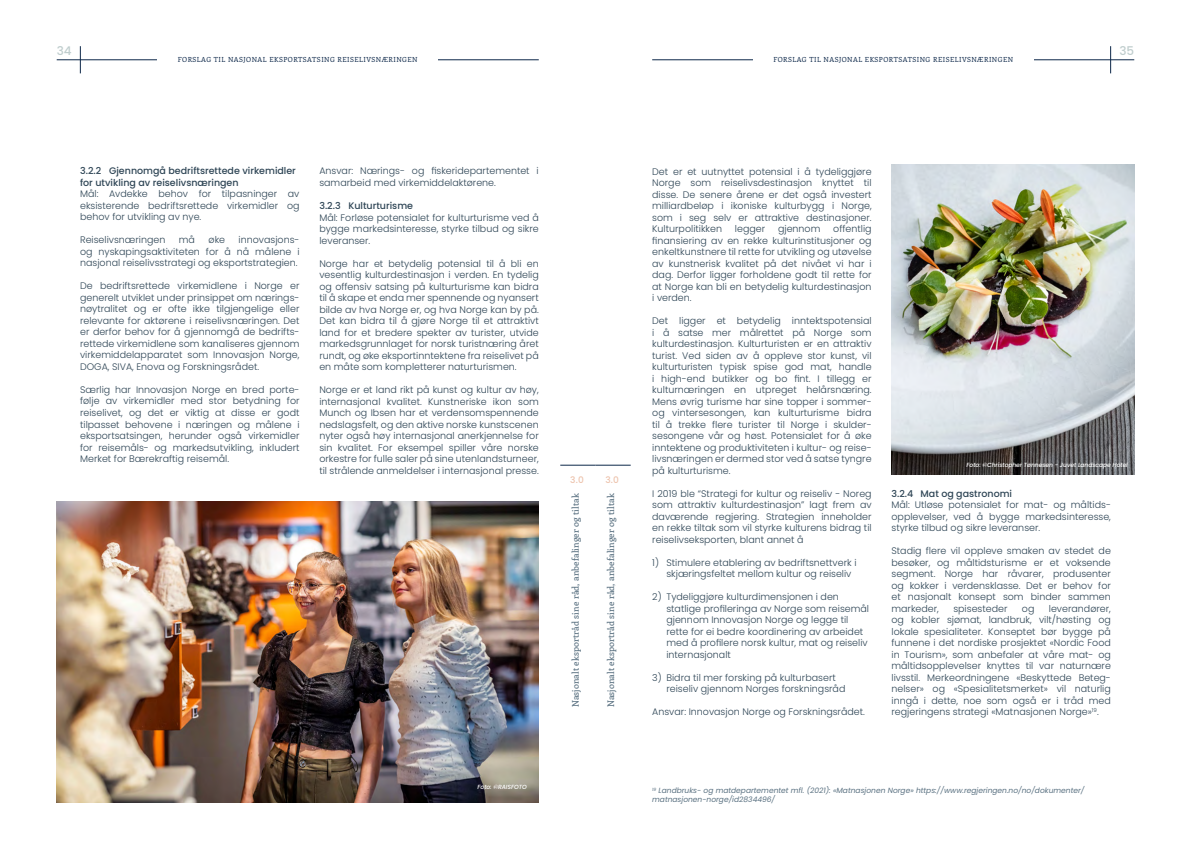
<style>
.page{position:relative;width:1191px;height:842px;background:#fff}
.page>*{position:absolute;margin:0;border:0;box-sizing:border-box;transform-origin:0 0}
.t1{font:500 12px "Poppins";color:#bfcdcd}
.t2{font:300 9.5px/11.5px "Poppins";color:#2e4555;text-align:justify}
.t3{font:500 9.5px/11.5px "Poppins";color:#2e4555}
.t4{font:500 9px "Enriqueta";letter-spacing:.01em;color:#5b7282}
.t5{font:500 9px "Poppins";color:#edc3ad}
.t6{font:italic 7.5px/9px "Poppins";color:#5b7282}
.t7{font:7px "Enriqueta";letter-spacing:.07em;color:#0c2749}
.t8{font:italic 500 6px "Poppins";letter-spacing:-.01em;color:#fff}
</style>
<div class="page">
<hr style="left:57px;top:60px;width:482px;height:1px;background:#0c2749">
<hr style="left:560px;top:465px;width:35px;height:1px;background:#0c2749">
<hr style="left:595px;top:465px;width:35px;height:1px;background:#0c2749">
<hr style="left:652px;top:60px;width:482px;height:1px;background:#0c2749">
<svg style="left:80px;top:46px;width:1px;height:27px"></svg>
<svg style="left:1110px;top:46px;width:1px;height:27px"></svg>
<div style="left:157px;top:55px;width:281px;height:18px;background:#fff"></div>
<div style="left:753px;top:55px;width:280px;height:18px;background:#fff"></div>
<img style="left:57px;top:502px;width:482px;height:300px">
<img style="left:891px;top:164px;width:243px;height:311px">
<p class="t1" style="left:57px;top:44px;width:16px">34</p>
<p class="t1" style="left:1119px;top:44px;width:16px">35</p>
<p class="t7" style="left:178px;top:55px;width:241px">FORSLAG TIL NASJONAL EKSPORTSATSING REISELIVSNÆRINGEN</p>
<p class="t7" style="left:773px;top:55px;width:241px">FORSLAG TIL NASJONAL EKSPORTSATSING REISELIVSNÆRINGEN</p>
<p class="t3" style="left:80px;top:165px;width:217px">3.2.2 Gjennomgå bedriftsrettede virkemidler for utvikling av reiselivsnæringen</p>
<p class="t2" style="left:80px;top:188px;width:221px">Mål: Avdekke behov for tilpasninger av eksisterende bedriftsrettede virkemidler og behov for utvikling av nye.</p>
<p class="t2" style="left:80px;top:234px;width:87px">Reiselivsnæringen</p>
<p class="t2" style="left:179px;top:234px;width:18px">må</p>
<p class="t2" style="left:208px;top:234px;width:18px">øke</p>
<p class="t2" style="left:80px;top:234px;width:221px;text-indent:158px">innovasjons&shy;og nyskapingsaktiviteten for å nå målene i nasjonal reiselivsstrategi og eksportstrategien.</p>
<p class="t2" style="left:80px;top:280px;width:221px">De bedriftsrettede virkemidlene i Norge er generelt utviklet under prinsippet om nærings&shy;nøytralitet og er ofte ikke tilgjengelige eller relevante for aktørene i reiselivsnæringen. Det er derfor behov for å gjennomgå de bedrifts&shy;rettede virkemidlene som kanaliseres gjennom virkemiddelapparatet som Innovasjon Norge, DOGA, SIVA, Enova og Forskningsrådet.</p>
<p class="t2" style="left:80px;top:384px;width:221px">Særlig har Innovasjon Norge en bred porte&shy;følje av virkemidler med stor betydning for reiselivet, og det er viktig at disse er godt tilpasset behovene i næringen og målene i eksportsatsingen, herunder også virkemidler for reisemåls- og markedsutvikling, inkludert Merket for Bærekraftig reisemål.</p>
<p class="t2" style="left:319px;top:165px;width:221px">Ansvar: Nærings- og fiskeridepartementet i samarbeid med virkemiddelaktørene.</p>
<p class="t3" style="left:319px;top:200px;width:95px">3.2.3 Kulturturisme</p>
<p class="t2" style="left:319px;top:211px;width:221px">Mål: Forløse potensialet for kulturturisme ved å bygge markedsinteresse, styrke tilbud og sikre leveranser.</p>
<p class="t2" style="left:319px;top:257px;width:221px">Norge har et betydelig potensial til å bli en vesentlig kulturdestinasjon i verden. En tydelig og offensiv satsing på kulturturisme kan bidra til å skape et enda mer spennende og nyansert bilde av hva Norge er, og hva Norge kan by på.<br>Det kan bidra til å gjøre Norge til et attraktivt land for et bredere spekter av turister, utvide markedsgrunnlaget for norsk turistnæring året rundt, og øke eksportinntektene fra reiselivet på en måte som kompletterer naturturismen.</p>
<p class="t2" style="left:319px;top:384px;width:221px">Norge er et land rikt på kunst og kultur av høy, internasjonal kvalitet. Kunstneriske ikon som Munch og Ibsen har et verdensomspennende nedslagsfelt, og den aktive norske kunstscenen nyter også høy internasjonal anerkjennelse for sin kvalitet. For eksempel spiller våre norske orkestre for fulle saler på sine utenlandsturneer, til strålende anmeldelser i internasjonal presse.</p>
<p class="t8" style="left:477px;top:784px;width:51px">Foto: ©RAISFOTO</p>
<p class="t5" style="left:570px;top:475px;width:15px">3.0</p>
<p class="t5" style="left:605px;top:475px;width:15px">3.0</p>
<p class="t4" style="left:569px;top:707px;width:215px;rotate:-90deg">Nasjonalt eksportråd sine råd, anbefalinger og tiltak</p>
<p class="t4" style="left:605px;top:707px;width:215px;rotate:-90deg">Nasjonalt eksportråd sine råd, anbefalinger og tiltak</p>
<p class="t2" style="left:652px;top:166px;width:221px">Det er et uutnyttet potensial i å tydeliggjøre Norge som reiselivsdestinasjon knyttet til disse. De senere årene er det også investert milliardbeløp i ikoniske kulturbygg i Norge, som i seg selv er attraktive destinasjoner.<br>Kulturpolitikken</p>
<p class="t2" style="left:652px;top:223px;width:221px;text-indent:181px">offentlig finansiering av en rekke kulturinstitusjoner og enkeltkunstnere til rette for utvikling og utøvelse av kunstnerisk kvalitet på det nivået vi har i dag. Derfor ligger forholdene godt til rette for at Norge kan bli en betydelig kulturdestinasjon i verden.</p>
<p class="t2" style="left:652px;top:315px;width:221px">Det ligger et betydelig inntektspotensial i å satse mer målrettet på Norge som kulturdestinasjon. Kulturturisten er en attraktiv turist. Ved siden av å oppleve stor kunst, vil kulturturisten typisk spise god mat, handle i high-end butikker og bo fint. I tillegg er kulturnæringen en utpreget helårsnæring.<br>Mens øvrig turisme har sine topper i sommer&shy;og vintersesongen, kan kulturturisme bidra til å trekke flere turister til Norge i skulder&shy;sesongene vår og høst. Potensialet for å øke inntektene og produktiviteten i kultur- og reise&shy;livsnæringen er dermed stor ved å satse tyngre på kulturturisme.</p>
<p class="t2" style="left:652px;top:488px;width:221px">I 2019 ble “Strategi for kultur og reiseliv - Noreg som attraktiv kulturdestinasjon” lagt frem av daværende regjering. Strategien inneholder en rekke tiltak som vil styrke kulturens bidrag til reiselivseksporten, blant annet å</p>
<p class="t2" style="left:666px;top:557px;width:192px;text-indent:-14px">1) Stimulere etablering av bedriftsnettverk i skjæringsfeltet mellom kultur og reiseliv</p>
<p class="t2" style="left:666px;top:591px;width:204px;text-align:left;text-indent:-14px">2) Tydeliggjøre kulturdimensjonen i den statlige profileringa av Norge som reisemål gjennom Innovasjon Norge og legge til rette for ei bedre koordinering av arbeidet med å profilere norsk kultur, mat og reiseliv internasjonalt</p>
<p class="t2" style="left:666px;top:672px;width:180px;text-indent:-14px">3) Bidra til mer forsking på kulturbasert reiseliv gjennom Norges forskningsråd</p>
<p class="t2" style="left:652px;top:706px;width:214px">Ansvar: Innovasjon Norge og Forskningsrådet.</p>
<p class="t2" style="left:735px;top:223px;width:32px">legger</p>
<p class="t2" style="left:778px;top:223px;width:44px">gjennom</p>
<p class="t8" style="left:966px;top:461px;width:163px">Foto: ©Christopher Tønnesen - Juvet Landscape Hotel</p>
<p class="t3" style="left:891px;top:487px;width:122px">3.2.4 Mat og gastronomi</p>
<p class="t2" style="left:891px;top:499px;width:221px">Mål: Utløse potensialet for mat- og måltids&shy;opplevelser, ved å bygge markedsinteresse, styrke tilbud og sikre leveranser.</p>
<p class="t2" style="left:891px;top:545px;width:221px">Stadig flere vil oppleve smaken av stedet de besøker, og måltidsturisme er et voksende segment. Norge har råvarer, produsenter og kokker i verdensklasse. Det er behov for et nasjonalt konsept som binder sammen markeder,</p>
<p class="t2" style="left:953px;top:602px;width:56px">spisesteder</p>
<p class="t2" style="left:1022px;top:602px;width:14px">og</p>
<p class="t2" style="left:891px;top:602px;width:221px;text-indent:157px">leverandører, og kobler sjømat, landbruk, vilt/høsting og lokale spesialiteter. Konseptet bør bygge på funnene i det nordiske prosjektet «Nordic Food in Tourism», som anbefaler at våre mat- og måltidsopplevelser knyttes til var naturnære livsstil. Merkeordningene «Beskyttede Beteg&shy;nelser» og «Spesialitetsmerket» vil naturlig inngå i dette, noe som også er i tråd med regjeringens strategi «Matnasjonen Norge»<sup>19</sup>.</p>
<p class="t6" style="left:652px;top:786px;width:434px"><sup>19</sup> Landbruks- og matdepartementet mfl. (2021): «Matnasjonen Norge» https://www.regjeringen.no/no/dokumenter/ matnasjonen-norge/id2834496/</p>
</div>
